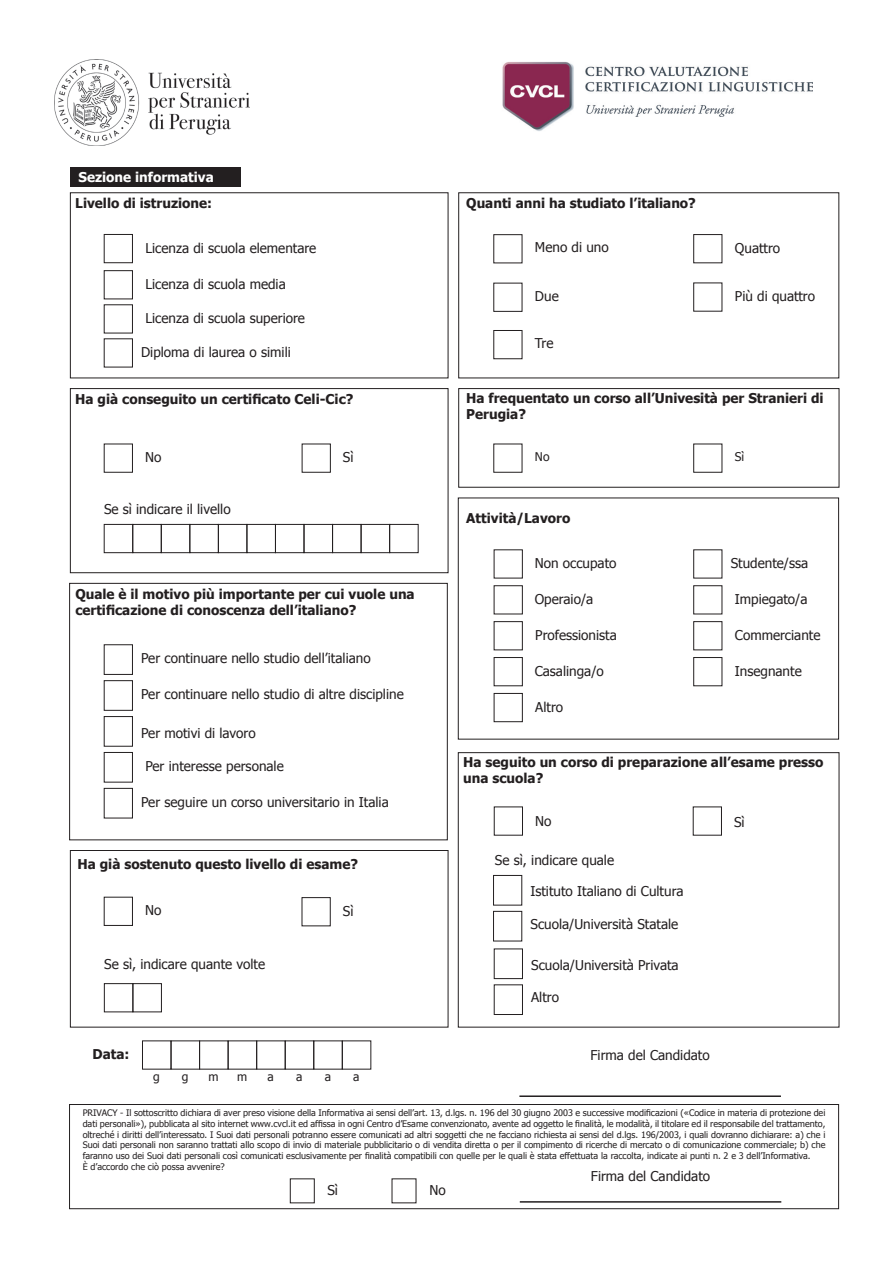
<style>
.page{position:relative;width:893px;height:1263px;background:#fff}
.page>*{position:absolute;margin:0;border:0;box-sizing:border-box;transform-origin:0 0}
.t1{font:13.5px "Tahoma";color:#231f20}
.t2{font:700 13.5px/16.2px "Tahoma";color:#231f20}
.t3{font:700 13.5px "Tahoma";color:#fff}
.t4{font:12px "Tahoma";color:#231f20}
.t5{font:9px/10.8px "Tahoma";color:#231f20}
</style>
<div class="page">
<div style="left:70px;top:388px;width:378px;height:185px;border:1px solid #231f20"></div>
<div style="left:458px;top:192px;width:381px;height:186px;border:1px solid #231f20"></div>
<div style="left:69px;top:583px;width:379px;height:257px;border:1px solid #231f20"></div>
<div style="left:70px;top:850px;width:378px;height:177px;border:1px solid #231f20"></div>
<div style="left:70px;top:167px;width:170px;height:19px;background:#231f20"></div>
<div style="left:104px;top:234px;width:29px;height:29px;border:1px solid #231f20"></div>
<div style="left:104px;top:270px;width:29px;height:29px;border:1px solid #231f20"></div>
<div style="left:70px;top:192px;width:378px;height:186px;border:1px solid #231f20"></div>
<div style="left:494px;top:621px;width:29px;height:29px;border:1px solid #231f20"></div>
<div style="left:494px;top:585px;width:29px;height:29px;border:1px solid #231f20"></div>
<div style="left:693px;top:621px;width:29px;height:29px;border:1px solid #231f20"></div>
<div style="left:693px;top:585px;width:29px;height:29px;border:1px solid #231f20"></div>
<div style="left:494px;top:657px;width:29px;height:29px;border:1px solid #231f20"></div>
<div style="left:494px;top:693px;width:29px;height:29px;border:1px solid #231f20"></div>
<div style="left:693px;top:657px;width:29px;height:29px;border:1px solid #231f20"></div>
<div style="left:104px;top:644px;width:29px;height:31px;border:1px solid #231f20"></div>
<div style="left:104px;top:752px;width:29px;height:30px;border:1px solid #231f20"></div>
<div style="left:104px;top:716px;width:29px;height:30px;border:1px solid #231f20"></div>
<div style="left:104px;top:680px;width:29px;height:30px;border:1px solid #231f20"></div>
<div style="left:104px;top:788px;width:29px;height:30px;border:1px solid #231f20"></div>
<div style="left:458px;top:388px;width:381px;height:100px;border:1px solid #231f20"></div>
<hr style="left:519px;top:1095px;width:262px;height:2px;background:#231f20">
<div style="left:285px;top:1041px;width:29px;height:28px;border:1px solid #231f20"></div>
<div style="left:171px;top:1041px;width:29px;height:28px;border:1px solid #231f20"></div>
<div style="left:228px;top:1041px;width:29px;height:28px;border:1px solid #231f20"></div>
<div style="left:104px;top:897px;width:29px;height:29px;border:1px solid #231f20"></div>
<div style="left:104px;top:524px;width:29px;height:29px;border:1px solid #231f20"></div>
<div style="left:161px;top:524px;width:29px;height:29px;border:1px solid #231f20"></div>
<div style="left:389px;top:524px;width:29px;height:29px;border:1px solid #231f20"></div>
<div style="left:247px;top:524px;width:29px;height:29px;border:1px solid #231f20"></div>
<div style="left:332px;top:524px;width:29px;height:29px;border:1px solid #231f20"></div>
<div style="left:133px;top:524px;width:28px;height:29px;border:1px solid #231f20"></div>
<div style="left:218px;top:524px;width:29px;height:29px;border:1px solid #231f20"></div>
<div style="left:304px;top:524px;width:29px;height:29px;border:1px solid #231f20"></div>
<div style="left:190px;top:524px;width:29px;height:29px;border:1px solid #231f20"></div>
<div style="left:275px;top:524px;width:29px;height:29px;border:1px solid #231f20"></div>
<div style="left:361px;top:524px;width:29px;height:29px;border:1px solid #231f20"></div>
<div style="left:104px;top:983px;width:29px;height:29px;border:1px solid #231f20"></div>
<div style="left:133px;top:983px;width:29px;height:29px;border:1px solid #231f20"></div>
<div style="left:693px;top:234px;width:29px;height:29px;border:1px solid #231f20"></div>
<div style="left:458px;top:498px;width:381px;height:241px;border:1px solid #231f20"></div>
<div style="left:494px;top:330px;width:28px;height:29px;border:1px solid #231f20"></div>
<img style="left:502px;top:62px;width:310px;height:69px">
<img style="left:54px;top:59px;width:196px;height:87px">
<div style="left:458px;top:752px;width:381px;height:275px;border:1px solid #231f20"></div>
<div style="left:494px;top:807px;width:29px;height:28px;border:1px solid #231f20"></div>
<div style="left:493px;top:911px;width:29px;height:30px;border:1px solid #231f20"></div>
<div style="left:493px;top:875px;width:29px;height:30px;border:1px solid #231f20"></div>
<div style="left:494px;top:985px;width:29px;height:30px;border:1px solid #231f20"></div>
<div style="left:494px;top:949px;width:29px;height:30px;border:1px solid #231f20"></div>
<div style="left:69px;top:1104px;width:770px;height:105px;border:1px solid #231f20"></div>
<hr style="left:520px;top:1201px;width:261px;height:1px;background:#231f20">
<h1 class="t3" style="left:78px;top:167px;width:137px">Sezione informativa</h1>
<h1 class="t2" style="left:75px;top:194px;width:138px">Livello di istruzione:</h1>
<h1 class="t1" style="left:145px;top:239px;width:173px">Licenza di scuola elementare</h1>
<h1 class="t1" style="left:145px;top:275px;width:142px">Licenza di scuola media</h1>
<h1 class="t1" style="left:145px;top:309px;width:161px">Licenza di scuola superiore</h1>
<h1 class="t1" style="left:141px;top:343px;width:151px">Diploma di laurea o simili</h1>
<h1 class="t2" style="left:75px;top:390px;width:280px">Ha già conseguito un certificato Celi-Cic?</h1>
<h1 class="t1" style="left:145px;top:448px;width:18px">No</h1>
<h1 class="t1" style="left:343px;top:448px;width:12px">Sì</h1>
<h1 class="t1" style="left:104px;top:500px;width:128px">Se sì indicare il livello</h1>
<h1 class="t2" style="left:75px;top:585px;width:341px">Quale è il motivo più importante per cui vuole una certificazione di conoscenza dell’italiano?</h1>
<h1 class="t1" style="left:141px;top:649px;width:231px">Per continuare nello studio dell’italiano</h1>
<h1 class="t1" style="left:141px;top:685px;width:264px">Per continuare nello studio di altre discipline</h1>
<h1 class="t1" style="left:141px;top:724px;width:116px">Per motivi di lavoro</h1>
<h1 class="t1" style="left:145px;top:757px;width:140px">Per interesse personale</h1>
<h1 class="t1" style="left:141px;top:793px;width:249px">Per seguire un corso universitario in Italia</h1>
<h1 class="t2" style="left:77px;top:855px;width:282px">Ha già sostenuto questo livello di esame?</h1>
<h1 class="t1" style="left:145px;top:901px;width:18px">No</h1>
<h1 class="t1" style="left:343px;top:902px;width:12px">Sì</h1>
<h1 class="t1" style="left:104px;top:954px;width:162px">Se sì, indicare quante volte</h1>
<h1 class="t2" style="left:466px;top:194px;width:231px">Quanti anni ha studiato l’italiano?</h1>
<h1 class="t1" style="left:535px;top:238px;width:75px">Meno di uno</h1>
<h1 class="t1" style="left:535px;top:287px;width:25px">Due</h1>
<h1 class="t1" style="left:535px;top:334px;width:20px">Tre</h1>
<h1 class="t1" style="left:735px;top:239px;width:47px">Quattro</h1>
<h1 class="t1" style="left:735px;top:287px;width:82px">Più di quattro</h1>
<h1 class="t2" style="left:466px;top:389px;width:359px">Ha frequentato un corso all’Univesità per Stranieri di<br>Perugia?</h1>
<h2 class="t4" style="left:535px;top:448px;width:16px">No</h2>
<h2 class="t4" style="left:735px;top:448px;width:11px">Sì</h2>
<h1 class="t2" style="left:466px;top:509px;width:106px">Attività/Lavoro</h1>
<h1 class="t1" style="left:535px;top:554px;width:83px">Non occupato</h1>
<h1 class="t1" style="left:731px;top:554px;width:79px">Studente/ssa</h1>
<h1 class="t1" style="left:535px;top:590px;width:60px">Operaio/a</h1>
<h1 class="t1" style="left:735px;top:590px;width:74px">Impiegato/a</h1>
<h1 class="t1" style="left:535px;top:626px;width:83px">Professionista</h1>
<h1 class="t1" style="left:735px;top:626px;width:87px">Commerciante</h1>
<h1 class="t1" style="left:535px;top:662px;width:71px">Casalinga/o</h1>
<h1 class="t1" style="left:535px;top:697px;width:29px">Altro</h1>
<h1 class="t1" style="left:735px;top:662px;width:68px">Insegnante</h1>
<h1 class="t2" style="left:463px;top:753px;width:362px">Ha seguito un corso di preparazione all’esame presso una scuola?</h1>
<h1 class="t1" style="left:535px;top:812px;width:18px">No</h1>
<h1 class="t1" style="left:734px;top:813px;width:12px">Sì</h1>
<h1 class="t1" style="left:495px;top:851px;width:121px">Se sì, indicare quale</h1>
<h1 class="t1" style="left:530px;top:882px;width:154px">Istituto Italiano di Cultura</h1>
<h1 class="t1" style="left:530px;top:915px;width:149px">Scuola/Università Statale</h1>
<h1 class="t1" style="left:531px;top:956px;width:149px">Scuola/Università Privata</h1>
<h1 class="t1" style="left:531px;top:988px;width:29px">Altro</h1>
<h1 class="t2" style="left:93px;top:1045px;width:38px">Data:</h1>
<h1 class="t1" style="left:591px;top:1046px;width:121px">Firma del Candidato</h1>
<h2 class="t4" style="left:153px;top:1068px;width:8px">g</h2>
<h2 class="t4" style="left:182px;top:1068px;width:8px">g</h2>
<h2 class="t4" style="left:209px;top:1068px;width:12px">m</h2>
<h2 class="t4" style="left:237px;top:1068px;width:12px">m</h2>
<h2 class="t4" style="left:268px;top:1068px;width:8px">a</h2>
<h2 class="t4" style="left:296px;top:1068px;width:8px">a</h2>
<h2 class="t4" style="left:325px;top:1068px;width:8px">a</h2>
<h2 class="t4" style="left:353px;top:1068px;width:8px">a</h2>
<p class="t5" style="left:83px;top:1107px;width:744px">PRIVACY - Il sottoscritto dichiara di aver preso visione della Informativa ai sensi dell’art. 13, d.lgs. n. 196 del 30 giugno 2003 e successive modificazioni («Codice in materia di protezione dei dati personali»), pubblicata al sito internet www.cvcl.it ed affissa in ogni Centro d’Esame convenzionato, avente ad oggetto le finalità, le modalità, il titolare ed il responsabile del trattamento, oltreché i diritti dell’interessato. I Suoi dati personali potranno essere comunicati ad altri soggetti che ne facciano richiesta ai sensi del d.lgs. 196/2003, i quali dovranno dichiarare: a) che i Suoi dati personali non saranno trattati allo scopo di invio di materiale pubblicitario o di vendita diretta o per il compimento di ricerche di mercato o di comunicazione commerciale; b) che faranno uso dei Suoi dati personali così comunicati esclusivamente per finalità compatibili con quelle per le quali è stata effettuata la raccolta, indicate ai punti n. 2 e 3 dell’Informativa.<br>È d’accordo che ciò possa avvenire?</p>
<h1 class="t1" style="left:591px;top:1166px;width:121px">Firma del Candidato</h1>
<h1 class="t1" style="left:327px;top:1181px;width:12px">Sì</h1>
<h1 class="t1" style="left:429px;top:1181px;width:18px">No</h1>
</div>
